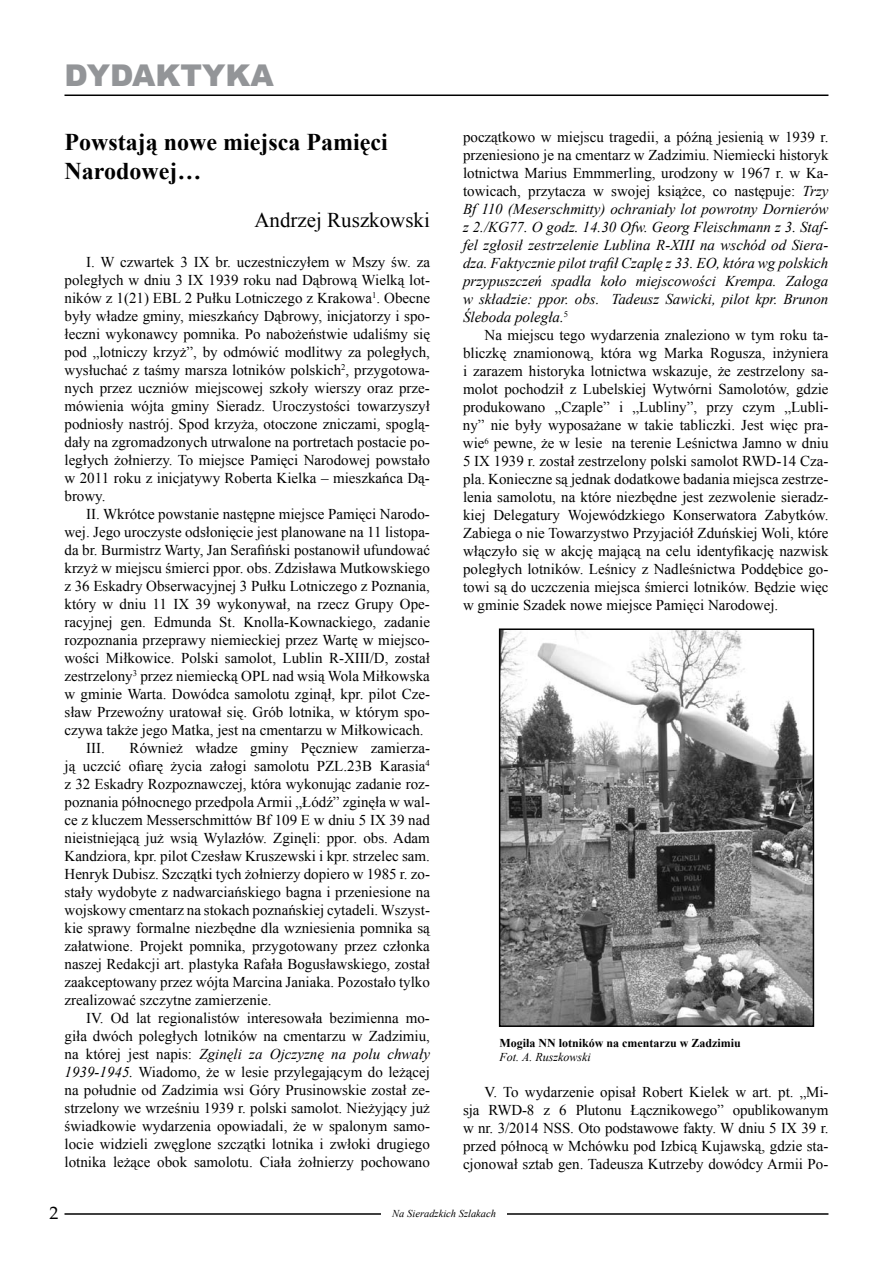
<style>
.page{position:relative;width:893px;height:1263px;background:#fff}
.page>*{position:absolute;margin:0;border:0;box-sizing:border-box;transform-origin:0 0}
.t1{font:900 30px "Arial";color:#939598}
.t2{font:700 24px/28.8px "Times New Roman";color:#000}
.t3{font:21px "Times New Roman";color:#000}
.t4{font:18px "Palatino Linotype";color:#000}
.t5{font:15px/18px "Times New Roman";color:#000;text-align:justify}
.t6{font:italic 15px/18px "Times New Roman";color:#000;text-align:justify}
.t7{font:700 12px "Times New Roman";color:#000}
.t8{font:italic 12px "Times New Roman";color:#000}
.t9{font:italic 10.5px "Times New Roman";color:#000}
.s1{font-style:italic}
.s2{font-style:normal}
</style>
<div class="page">
<hr style="left:64px;top:1213px;width:764px;height:2px;background:#000">
<div style="left:381px;top:1210px;width:126px;height:14px;background:#fff"></div>
<img style="left:502px;top:631px;width:309px;height:393px">
<div style="left:499px;top:628px;width:315px;height:399px;border:2px solid #000"></div>
<hr style="left:64px;top:95px;width:764px;height:1px;background:#000">
<h1 class="t1" style="left:64px;top:53px;width:211px">DYDAKTYKA</h1>
<h2 class="t2" style="left:64px;top:127px;width:325px">Powstają nowe miejsca Pamięci<br>Narodowej…</h2>
<h3 class="t3" style="left:254px;top:206px;width:177px">Andrzej Ruszkowski</h3>
<p class="t5" style="left:64px;top:253px;width:367px;text-indent:22px">I. W czwartek 3 IX br. uczestniczyłem w Mszy św. za poległych w dniu 3 IX 1939 roku nad Dąbrową Wielką lot&shy;ników z 1(21) EBL 2 Pułku Lotniczego z Krakowa<sup>1</sup>. Obecne były władze gminy, mieszkańcy Dąbrowy, inicjatorzy i spo&shy;łeczni wykonawcy pomnika. Po nabożeństwie udaliśmy się pod „lotniczy krzyż”, by odmówić modlitwy za poległych, wysłuchać z taśmy marsza lotników polskich<sup>2</sup>, przygotowa&shy;nych przez uczniów miejscowej szkoły wierszy oraz prze&shy;mówienia wójta gminy Sieradz. Uroczystości towarzyszył podniosły nastrój. Spod krzyża, otoczone zniczami, spoglą&shy;dały na zgromadzonych utrwalone na portretach postacie po&shy;ległych żołnierzy. To miejsce Pamięci Narodowej powstało w 2011 roku z inicjatywy Roberta Kielka – mieszkańca Dą&shy;browy.</p>
<p class="t5" style="left:86px;top:505px;width:345px">II. Wkrótce powstanie następne miejsce Pamięci Narodo-</p>
<p class="t5" style="left:64px;top:523px;width:367px">wej. Jego uroczyste odsłonięcie jest planowane na 11 listopa-</p>
<p class="t5" style="left:64px;top:541px;width:367px">da br. Burmistrz Warty, Jan Serafiński postanowił ufundować</p>
<p class="t5" style="left:64px;top:559px;width:367px">krzyż w miejscu śmierci ppor. obs. Zdzisława Mutkowskiego</p>
<p class="t5" style="left:64px;top:577px;width:367px">z 36 Eskadry Obserwacyjnej 3 Pułku Lotniczego z Poznania,</p>
<p class="t5" style="left:64px;top:595px;width:367px">który w dniu 11 IX 39 wykonywał, na rzecz Grupy Ope-</p>
<p class="t5" style="left:64px;top:613px;width:367px">racyjnej gen. Edmunda St. Knolla-Kownackiego, zadanie</p>
<p class="t5" style="left:64px;top:631px;width:367px">rozpoznania przeprawy niemieckiej przez Wartę w miejsco-</p>
<p class="t5" style="left:64px;top:649px;width:367px">wości Miłkowice. Polski samolot, Lublin R-XIII/D, został</p>
<p class="t5" style="left:64px;top:667px;width:367px">zestrzelony<sup>3</sup> przez niemiecką OPL nad wsią Wola Miłkowska</p>
<p class="t5" style="left:65px;top:685px;width:367px">w gminie Warta. Dowódca samolotu zginął, kpr. pilot Cze-</p>
<p class="t5" style="left:65px;top:703px;width:367px">sław Przewoźny uratował się. Grób lotnika, w którym spo-</p>
<p class="t5" style="left:65px;top:721px;width:361px">czywa także jego Matka, jest na cmentarzu w Miłkowicach.</p>
<p class="t5" style="left:86px;top:739px;width:20px">III.</p>
<p class="t5" style="left:64px;top:739px;width:367px;text-indent:65px">Również władze gminy Pęczniew zamierza&shy;ją uczcić ofiarę życia załogi samolotu PZL.23B Karasia<sup>4 </sup>z 32 Eskadry Rozpoznawczej, która wykonując zadanie roz&shy;poznania północnego przedpola Armii „Łódź” zginęła w wal&shy;ce z kluczem Messerschmittów Bf 109 E w dniu 5 IX 39 nad nieistniejącą już wsią Wylazłów. Zginęli: ppor. obs. Adam Kandziora, kpr. pilot Czesław Kruszewski i kpr. strzelec sam.<br>Henryk Dubisz. Szczątki tych żołnierzy dopiero w 1985 r. zo&shy;stały wydobyte z nadwarciańskiego bagna i przeniesione na wojskowy cmentarz na stokach poznańskiej cytadeli. Wszyst&shy;kie sprawy formalne niezbędne dla wzniesienia pomnika są załatwione. Projekt pomnika, przygotowany przez członka naszej Redakcji art. plastyka Rafała Bogusławskiego, został zaakceptowany przez wójta Marcina Janiaka. Pozostało tylko zrealizować szczytne zamierzenie.</p>
<p class="t5" style="left:64px;top:1009px;width:367px;text-indent:22px">IV. Od lat regionalistów interesowała bezimienna mo&shy;giła dwóch poległych lotników na cmentarzu w Zadzimiu, na której jest napis: <span class="s1">Zginęli za Ojczyznę na polu chwały 1939-1945.</span> Wiadomo, że w lesie przylegającym do leżącej na południe od Zadzimia wsi Góry Prusinowskie został ze&shy;strzelony we wrześniu 1939 r. polski samolot. Nieżyjący już świadkowie wydarzenia opowiadali, że w spalonym samo&shy;locie widzieli zwęglone szczątki lotnika i zwłoki drugiego lotnika leżące obok samolotu. Ciała żołnierzy pochowano</p>
<p class="t6" style="left:463px;top:128px;width:367px"><span class="s2">początkowo w miejscu tragedii, a późną jesienią w 1939 r. przeniesiono je na cmentarz w Zadzimiu. Niemiecki historyk lotnictwa Marius Emmmerling, urodzony w 1967 r. w Ka&shy;towicach, przytacza w swojej książce, co następuje:</span> Trzy Bf 110 (Meserschmitty) ochraniały lot powrotny Dornierów z 2./KG77. O godz. 14.30 Ofw. Georg Fleischmann z 3. Staf&shy;fel zgłosił zestrzelenie Lublina R-XIII na wschód od Siera&shy;dza. Faktycznie pilot trafił Czaplę z 33. EO, która wg polskich przypuszczeń spadła koło miejscowości Krempa. Załoga w składzie: ppor. obs. Tadeusz Sawicki, pilot kpr. Brunon Śleboda poległa.<sup>5</sup></p>
<p class="t5" style="left:463px;top:326px;width:367px;text-indent:22px">Na miejscu tego wydarzenia znaleziono w tym roku ta&shy;bliczkę znamionową, która wg Marka Rogusza, inżyniera i zarazem historyka lotnictwa wskazuje, że zestrzelony sa&shy;molot pochodził z Lubelskiej Wytwórni Samolotów, gdzie produkowano „Czaple” i „Lubliny”, przy czym „Lubli&shy;ny” nie były wyposażane w takie tabliczki. Jest więc pra&shy;wie<sup>6</sup> pewne, że w lesie na terenie Leśnictwa Jamno w dniu 5 IX 1939 r. został zestrzelony polski samolot RWD-14 Cza&shy;pla. Konieczne są jednak dodatkowe badania miejsca zestrze&shy;lenia samolotu, na które niezbędne jest zezwolenie sieradz&shy;kiej Delegatury Wojewódzkiego Konserwatora Zabytków.<br>Zabiega o nie Towarzystwo Przyjaciół Zduńskiej Woli, które włączyło się w akcję mającą na celu identyfikację nazwisk poległych lotników. Leśnicy z Nadleśnictwa Poddębice go&shy;towi są do uczczenia miejsca śmierci lotników. Będzie więc w gminie Szadek nowe miejsce Pamięci Narodowej.</p>
<p class="t7" style="left:500px;top:1035px;width:243px">Mogiła NN lotników na cmentarzu w Zadzimiu</p>
<p class="t8" style="left:500px;top:1048px;width:93px">Fot. A. Ruszkowski</p>
<p class="t5" style="left:463px;top:1082px;width:367px;text-indent:22px">V. To wydarzenie opisał Robert Kielek w art. pt. „Mi&shy;sja RWD-8 z 6 Plutonu Łącznikowego” opublikowanym w nr. 3/2014 NSS. Oto podstawowe fakty. W dniu 5 IX 39 r. przed północą w Mchówku pod Izbicą Kujawską, gdzie sta&shy;cjonował sztab gen. Tadeusza Kutrzeby dowódcy Armii Po-</p>
<p class="t4" style="left:50px;top:1200px;width:10px">2</p>
<p class="t9" style="left:392px;top:1206px;width:105px">Na Sieradzkich Szlakach</p>
</div>
